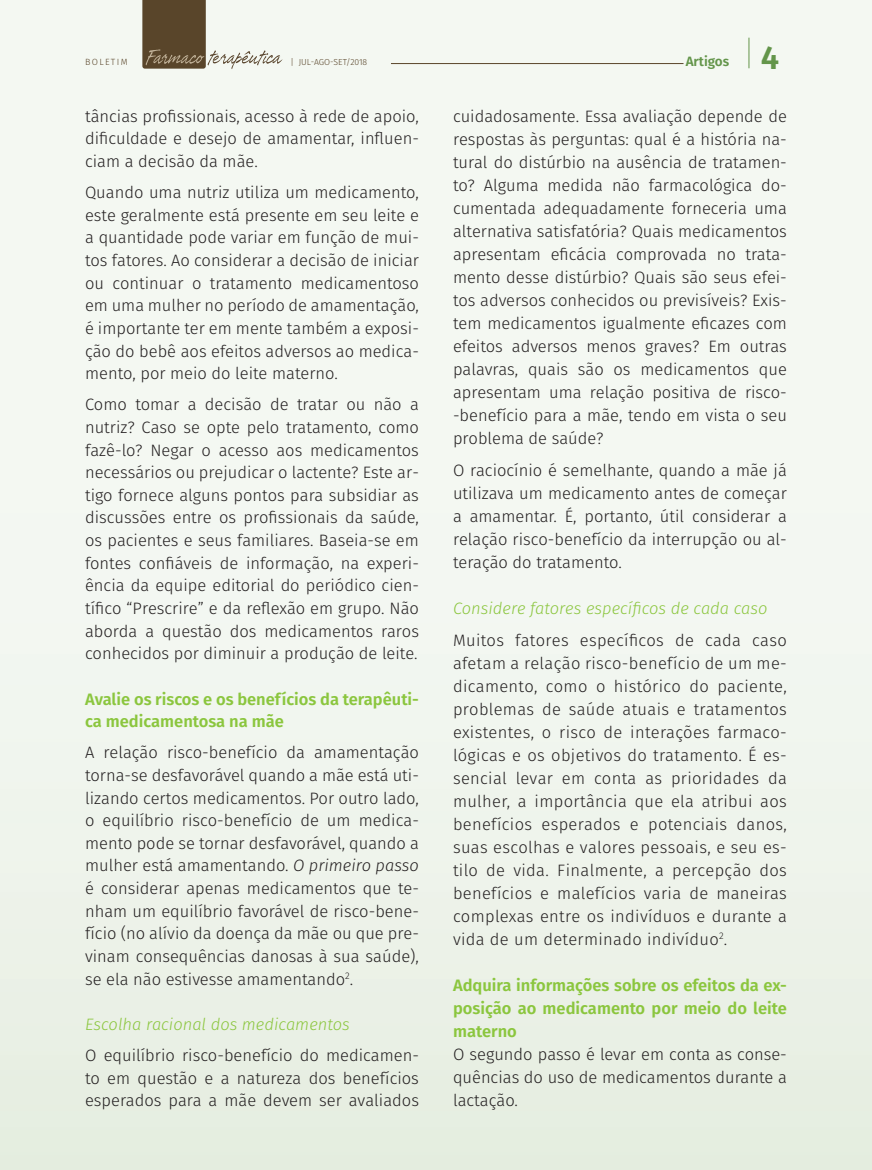
<style>
.page{position:relative;width:872px;height:1170px;background:#fff}
.page>*{position:absolute;margin:0;border:0;box-sizing:border-box;transform-origin:0 0}
.t1{font:600 33px "Fira Sans";color:#63954a}
.t2{font:300 16.5px/22.6px "Fira Sans";color:#231f20;text-align:justify}
.t3{font:600 16.5px/23px "Fira Sans";color:#8bc63e}
.t4{font:italic 300 16.5px "Fira Sans";color:#8bc63e}
.t5{font:600 13.5px "Fira Sans";color:#63954a}
.t6{font:300 9px "Fira Sans";letter-spacing:.15em;color:#59452a}
.t7{font:300 8.7px "Fira Sans";color:#59452a}
.s1{font-style:italic}
</style>
<div class="page">
<div style="left:0;top:0;width:872px;height:1169px;background:linear-gradient(to right,#f0f5ee,#f0f5ee)"></div>
<svg style="left:142px;top:0;width:140px;height:69px"></svg>
<hr style="left:748px;top:38px;width:1px;height:30px;background:#63954a">
<hr style="left:391px;top:63px;width:292px;height:1px;background:#59452a">
<p class="t6" style="left:85px;top:55px;width:44px">BOLETIM</p>
<p class="t7" style="left:290px;top:55px;width:78px">| JUL-AGO-SET/2018</p>
<p class="t5" style="left:685px;top:50px;width:45px">Artigos</p>
<h1 class="t1" style="left:760px;top:30px;width:20px">4</h1>
<p class="t2" style="left:85px;top:105px;width:335px">tâncias profissionais, acesso à rede de apoio, dificuldade e desejo de amamentar, influen&shy;ciam a decisão da mãe.</p>
<p class="t2" style="left:85px;top:181px;width:335px">Quando uma nutriz utiliza um medicamento, este geralmente está presente em seu leite e a quantidade pode variar em função de mui&shy;tos fatores. Ao considerar a decisão de iniciar ou continuar o tratamento medicamentoso em uma mulher no período de amamentação, é importante ter em mente também a exposi&shy;ção do bebê aos efeitos adversos ao medica&shy;mento, por meio do leite materno.</p>
<p class="t2" style="left:85px;top:393px;width:335px">Como tomar a decisão de tratar ou não a nutriz? Caso se opte pelo tratamento, como fazê-lo? Negar o acesso aos medicamentos necessários ou prejudicar o lactente? Este ar&shy;tigo fornece alguns pontos para subsidiar as discussões entre os profissionais da saúde, os pacientes e seus familiares. Baseia-se em fontes confiáveis de informação, na experi&shy;ência da equipe editorial do periódico cien&shy;tífico “Prescrire” e da reflexão em grupo. Não aborda a questão dos medicamentos raros conhecidos por diminuir a produção de leite.</p>
<p class="t3" style="left:85px;top:686px;width:335px">Avalie os riscos e os benefícios da terapêuti‑ ca medicamentosa na mãe</p>
<p class="t2" style="left:85px;top:741px;width:335px">A relação risco-benefício da amamentação torna-se desfavorável quando a mãe está uti&shy;lizando certos medicamentos. Por outro lado, o equilíbrio risco-benefício de um medica&shy;mento pode se tornar desfavorável, quando a mulher está amamentando. <span class="s1">O primeiro passo </span>é considerar apenas medicamentos que te&shy;nham um equilíbrio favorável de risco-bene&shy;fício (no alívio da doença da mãe ou que pre&shy;vinam consequências danosas à sua saúde), se ela não estivesse amamentando<sup>2</sup>.</p>
<p class="t4" style="left:85px;top:1012px;width:266px">Escolha racional dos medicamentos</p>
<p class="t2" style="left:85px;top:1043px;width:335px">O equilíbrio risco-benefício do medicamen&shy;to em questão e a natureza dos benefícios esperados para a mãe devem ser avaliados</p>
<p class="t2" style="left:453px;top:104px;width:335px">cuidadosamente. Essa avaliação depende de respostas às perguntas: qual é a história na&shy;tural do distúrbio na ausência de tratamen&shy;to? Alguma medida não farmacológica do&shy;cumentada adequadamente forneceria uma alternativa satisfatória? Quais medicamentos apresentam eficácia comprovada no trata&shy;mento desse distúrbio? Quais são seus efei&shy;tos adversos conhecidos ou previsíveis? Exis&shy;tem medicamentos igualmente eficazes com efeitos adversos menos graves? Em outras palavras, quais são os medicamentos que apresentam uma relação positiva de risco--benefício para a mãe, tendo em vista o seu problema de saúde?</p>
<p class="t2" style="left:453px;top:458px;width:335px">O raciocínio é semelhante, quando a mãe já utilizava um medicamento antes de começar a amamentar. É, portanto, útil considerar a relação risco-benefício da interrupção ou al&shy;teração do tratamento.</p>
<p class="t4" style="left:453px;top:596px;width:316px">Considere fatores específicos de cada caso</p>
<p class="t2" style="left:453px;top:628px;width:335px">Muitos fatores específicos de cada caso afetam a relação risco-benefício de um me&shy;dicamento, como o histórico do paciente, problemas de saúde atuais e tratamentos existentes, o risco de interações farmaco&shy;lógicas e os objetivos do tratamento. É es&shy;sencial levar em conta as prioridades da mulher, a importância que ela atribui aos benefícios esperados e potenciais danos, suas escolhas e valores pessoais, e seu es&shy;tilo de vida. Finalmente, a percepção dos benefícios e malefícios varia de maneiras complexas entre os indivíduos e durante a vida de um determinado indivíduo<sup>2</sup>.</p>
<p class="t3" style="left:453px;top:972px;width:335px;text-align:justify">Adquira informações sobre os efeitos da ex‑ posição ao medicamento por meio do leite materno</p>
<p class="t2" style="left:453px;top:1042px;width:335px">O segundo passo é levar em conta as conse&shy;quências do uso de medicamentos durante a lactação.</p>
</div>
